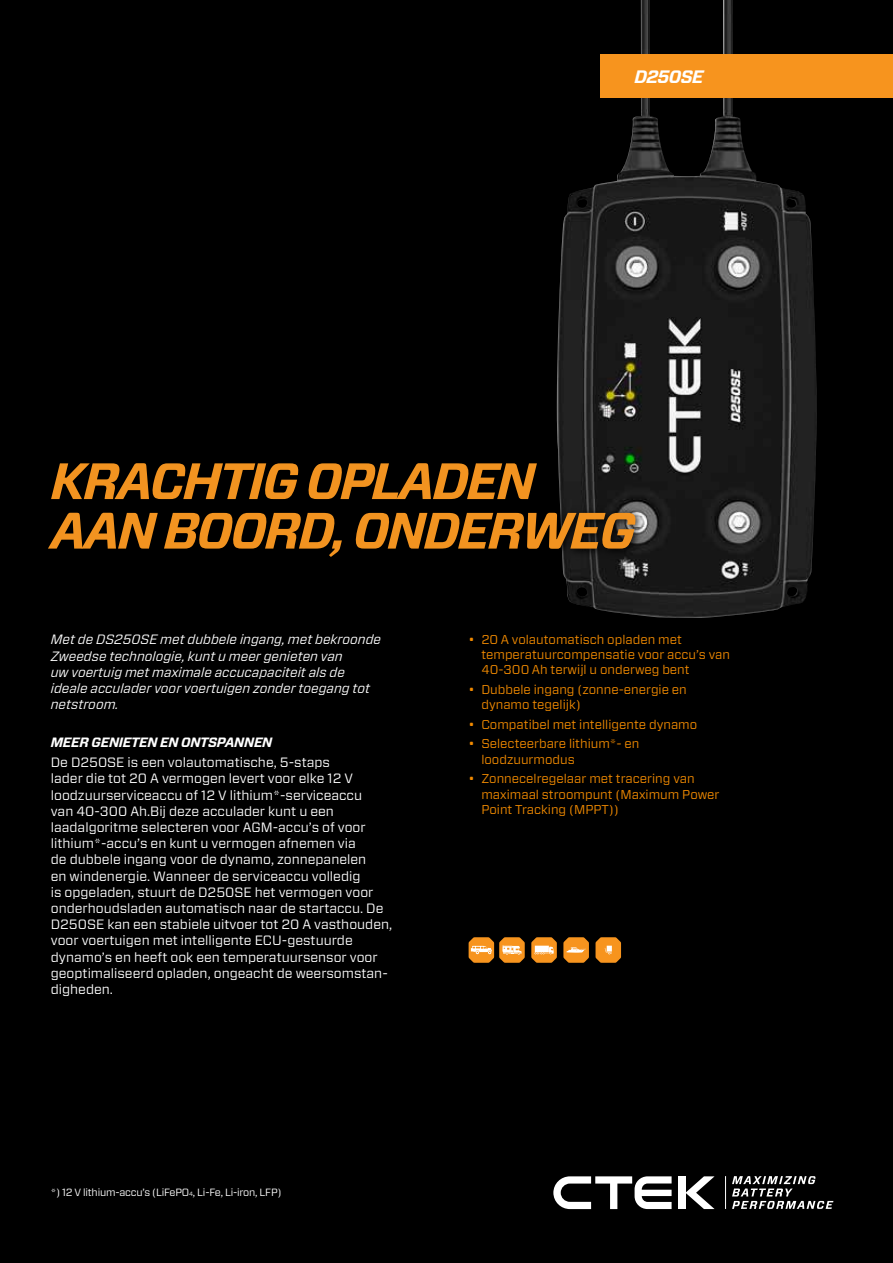
<style>
.page{position:relative;width:893px;height:1263px;background:#000}
.page>*{position:absolute;margin:0;border:0;box-sizing:border-box;transform-origin:0 0}
.t1{font:italic 700 51px/49.5px "Forza";letter-spacing:-.04em;color:#f29320}
.t2{font:italic 700 18px "Forza";letter-spacing:-.04em;color:#fff}
.t3{font:13.5px/16.2px "Forza";color:#fff}
.t4{font:italic 13.5px/16.2px "Forza";color:#fff}
.t5{font:italic 700 13.5px "Forza";letter-spacing:-.02em;color:#fff}
.t6{font:12.75px/15.3px "Forza";color:#f18a00}
.t7{font:10.5px "Forza";letter-spacing:-.02em;color:#fff}
.s1{font-size:6.15px}
</style>
<div class="page">
<img style="left:557px;top:0;width:260px;height:618px">
<svg style="left:469px;top:937px;width:56px;height:26px"></svg>
<svg style="left:531px;top:937px;width:26px;height:26px"></svg>
<svg style="left:563px;top:937px;width:26px;height:26px"></svg>
<svg style="left:595px;top:937px;width:26px;height:26px"></svg>
<div style="left:678px;top:1176px;width:7px;height:33px;background:#fff"></div>
<svg style="left:685px;top:1176px;width:30px;height:33px"></svg>
<svg style="left:553px;top:1176px;width:119px;height:33px"></svg>
<svg style="left:732px;top:1176px;width:101px;height:33px"></svg>
<hr style="left:725px;top:1176px;width:1px;height:33px;background:#fff">
<div style="left:43px;top:457px;width:602px;height:109px;background:#000"></div>
<div style="left:600px;top:54px;width:293px;height:43px;background:#f7941e"></div>
<h2 class="t2" style="left:634px;top:64px;width:70px">D250SE</h2>
<h1 class="t1" style="left:51px;top:457px;width:587px">KRACHTIG OPLADEN<br>AAN BOORD, ONDERWEG</h1>
<p class="t4" style="left:51px;top:631px;width:332px">Met de DS250SE met dubbele ingang, met bekroonde Zweedse technologie, kunt u meer genieten van<br>uw voertuig met maximale accucapaciteit als de ideale acculader voor voertuigen zonder toegang tot netstroom.</p>
<p class="t5" style="left:51px;top:733px;width:223px">MEER GENIETEN EN ONTSPANNEN</p>
<p class="t3" style="left:51px;top:754px;width:343px">De D250SE is een volautomatische, 5-staps<br>lader die tot 20 A vermogen levert voor elke 12 V loodzuurserviceaccu of 12 V lithium*-serviceaccu<br>van 40-300 Ah.Bij deze acculader kunt u een laadalgoritme selecteren voor AGM-accu’s of voor lithium*-accu’s en kunt u vermogen afnemen via<br>de dubbele ingang voor de dynamo, zonnepanelen<br>en windenergie. Wanneer de serviceaccu volledig<br>is opgeladen, stuurt de D250SE het vermogen voor onderhoudsladen automatisch naar de startaccu. De D250SE kan een stabiele uitvoer tot 20 A vasthouden, voor voertuigen met intelligente ECU-gestuurde dynamo’s en heeft ook een temperatuursensor voor geoptimaliseerd opladen, ongeacht de weersomstan&shy;digheden.</p>
<p class="t7" style="left:51px;top:1185px;width:232px">*) 12 V lithium-accu’s (LiFePO<span class="s1">4</span>, Li-Fe, Li-iron, LFP)</p>
<p class="t6" style="left:481px;top:631px;width:250px;text-indent:-13px">• 20 A volautomatisch opladen met temperatuurcompensatie voor accu’s van<br>40-300 Ah terwijl u onderweg bent</p>
<p class="t6" style="left:481px;top:682px;width:207px;text-indent:-13px">• Dubbele ingang (zonne-energie en dynamo tegelijk)</p>
<p class="t6" style="left:469px;top:716px;width:230px">• Compatibel met intelligente dynamo</p>
<p class="t6" style="left:481px;top:736px;width:160px;text-indent:-13px">• Selecteerbare lithium*- en loodzuurmodus</p>
<p class="t6" style="left:481px;top:771px;width:240px;text-indent:-13px">• Zonnecelregelaar met tracering van maximaal stroompunt (Maximum Power<br>Point Tracking (MPPT))</p>
</div>
